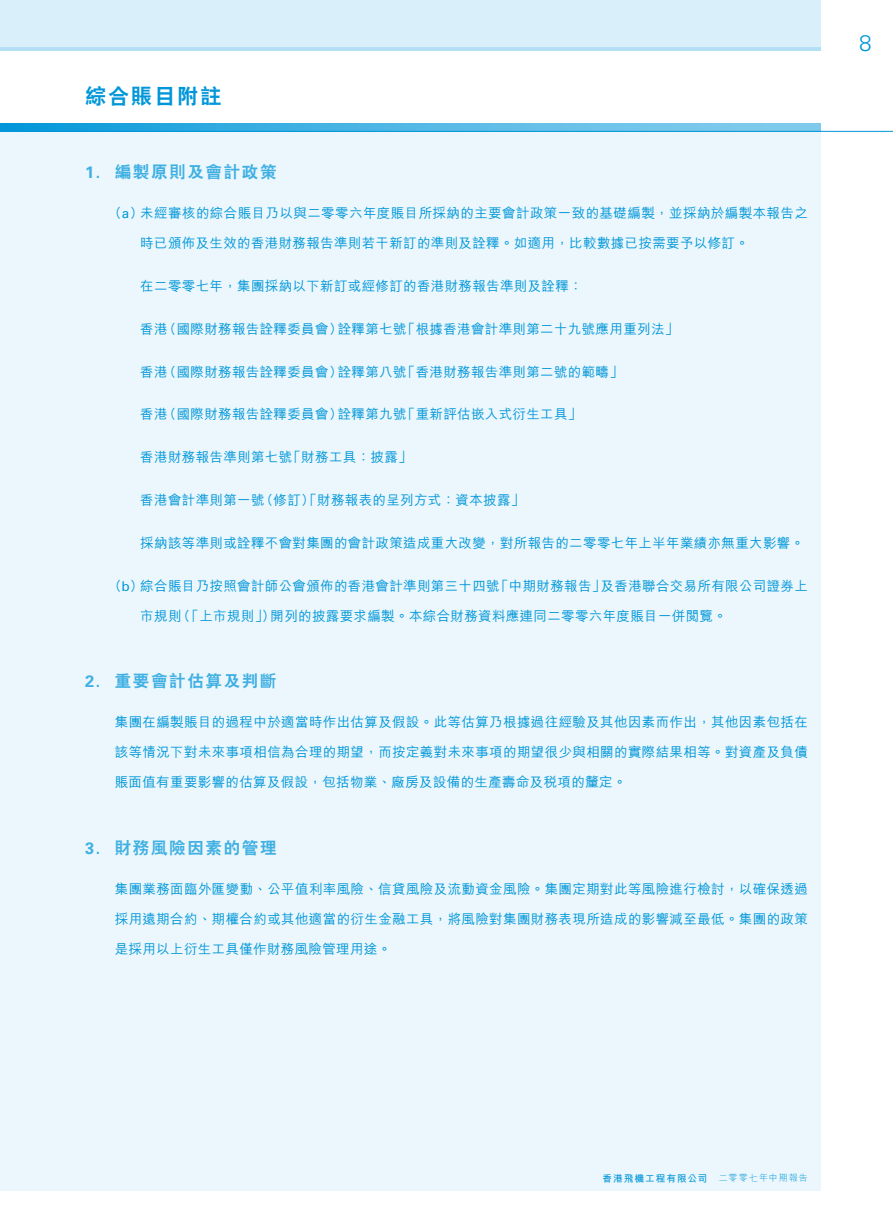
<style>
.page{position:relative;width:893px;height:1212px;background:#fff}
.page>*{position:absolute;margin:0;border:0;box-sizing:border-box;transform-origin:0 0}
.t1{font:800 21px "C Hei 2 HK";letter-spacing:.1em;color:#0096d9}
.t2{font:800 16.5px "C Hei 2 HK";letter-spacing:.1em;color:#40b0e3}
.t3{font:500 13.5px "M Hei HK";letter-spacing:.025em;color:#0096d9}
.t4{font:700 9.75px "M Hei HK";letter-spacing:.09em;color:#0096d9}
.s1{font-family:"Univers";font-weight:700}
.s2{font-family:"Univers";font-weight:400}
.s3{font-weight:300;font-size:9px}
</style>
<div class="page">
<svg style="left:1px;top:123px;width:820px;height:8px;background:#4bb4e4"></svg>
<div style="left:0;top:0;width:821px;height:50px;background:#d9eff9"></div>
<div style="left:0;top:132px;width:821px;height:1059px;background:#ebf7fc"></div>
<hr style="left:0;top:131px;width:893px;height:1px;background:#0096d9">
<hr style="left:0;top:47px;width:821px;height:3px;background:#b3e0f4">
<h1 class="t1" style="left:85px;top:82px;width:138px">綜合賬目附註</h1>
<p class="t2" style="left:85px;top:161px;width:193px"><span class="s1">1.</span> 編製原則及會計政策</p>
<p class="t3" style="left:108px;top:204px;width:701px">（<span class="s2">a</span>）未經審核的綜合賬目乃以與二零零六年度賬目所採納的主要會計政策一致的基礎編製，並採納於編製本報告之</p>
<p class="t3" style="left:140px;top:234px;width:610px">時已頒佈及生效的香港財務報告準則若干新訂的準則及詮釋。如適用，比較數據已按需要予以修訂。</p>
<p class="t3" style="left:140px;top:276px;width:444px">在二零零七年，集團採納以下新訂或經修訂的香港財務報告準則及詮釋：</p>
<p class="t3" style="left:140px;top:319px;width:539px">香港（國際財務報告詮釋委員會）詮釋第七號「根據香港會計準則第二十九號應用重列法」</p>
<p class="t3" style="left:140px;top:362px;width:484px">香港（國際財務報告詮釋委員會）詮釋第八號「香港財務報告準則第二號的範疇」</p>
<p class="t3" style="left:140px;top:405px;width:443px">香港（國際財務報告詮釋委員會）詮釋第九號「重新評估嵌入式衍生工具」</p>
<p class="t3" style="left:140px;top:447px;width:273px">香港財務報告準則第七號「財務工具：披露」</p>
<p class="t3" style="left:140px;top:490px;width:386px">香港會計準則第一號（修訂）「財務報表的呈列方式：資本披露」</p>
<p class="t3" style="left:140px;top:533px;width:665px">採納該等準則或詮釋不會對集團的會計政策造成重大改變，對所報告的二零零七年上半年業績亦無重大影響。</p>
<p class="t3" style="left:108px;top:576px;width:701px">（<span class="s2">b</span>）綜合賬目乃按照會計師公會頒佈的香港會計準則第三十四號「中期財務報告」及香港聯合交易所有限公司證券上</p>
<p class="t3" style="left:140px;top:606px;width:588px">市規則（「上市規則」）開列的披露要求編製。本綜合財務資料應連同二零零六年度賬目一併閱覽。</p>
<p class="t2" style="left:85px;top:670px;width:193px"><span class="s1">2.</span> 重要會計估算及判斷</p>
<p class="t3" style="left:115px;top:712px;width:695px">集團在編製賬目的過程中於適當時作出估算及假設。此等估算乃根據過往經驗及其他因素而作出，其他因素包括在</p>
<p class="t3" style="left:115px;top:742px;width:695px">該等情況下對未來事項相信為合理的期望，而按定義對未來事項的期望很少與相關的實際結果相等。對資產及負債</p>
<p class="t3" style="left:115px;top:772px;width:513px">賬面值有重要影響的估算及假設，包括物業、廠房及設備的生產壽命及稅項的釐定。</p>
<p class="t2" style="left:85px;top:837px;width:193px"><span class="s1">3.</span> 財務風險因素的管理</p>
<p class="t3" style="left:115px;top:879px;width:695px">集團業務面臨外匯變動、公平值利率風險、信貸風險及流動資金風險。集團定期對此等風險進行檢討，以確保透過</p>
<p class="t3" style="left:115px;top:909px;width:695px">採用遠期合約、期權合約或其他適當的衍生金融工具，將風險對集團財務表現所造成的影響減至最低。集團的政策</p>
<p class="t3" style="left:115px;top:939px;width:278px">是採用以上衍生工具僅作財務風險管理用途。</p>
<p class="t4" style="left:602px;top:1171px;width:207px">香港飛機工程有限公司 <span class="s3">二零零七年中期報告</span></p>
</div>
